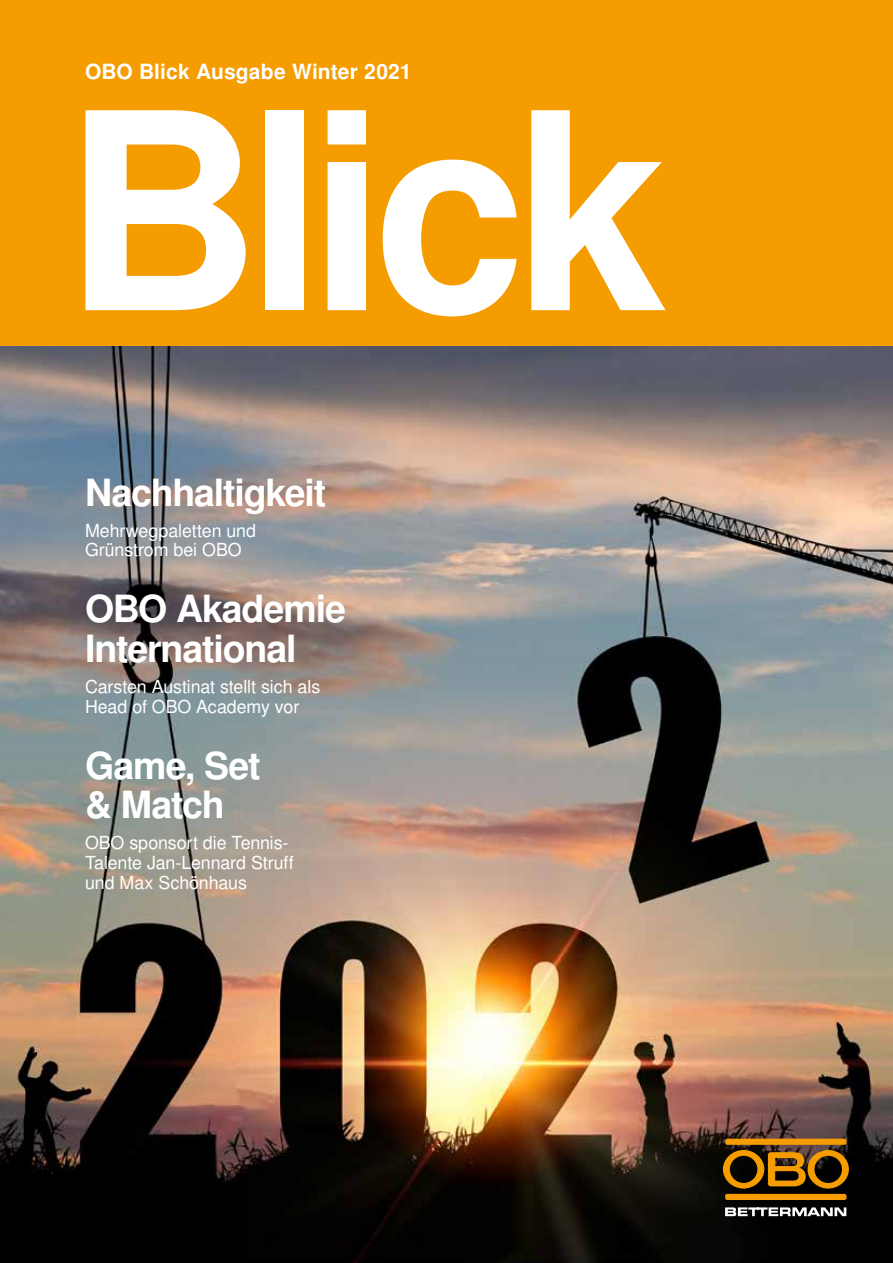
<style>
.page{position:relative;width:893px;height:1263px;background:#fff}
.page>*{position:absolute;margin:0;border:0;box-sizing:border-box;transform-origin:0 0}
.t1{font:700 274.2px "Nimbus San LOT";letter-spacing:-.05em;color:#fff}
.t2{font:700 37.5px/39.6px "Nimbus San LOT";letter-spacing:-.03em;color:#fff}
.t3{font:700 21px "Nimbus San LOT";letter-spacing:.01em;color:#fff}
.t4{font:18px/19.8px "Nimbus San LOT";letter-spacing:-.005em;color:#fff}
</style>
<div class="page">
<img style="left:0;top:346px;width:893px;height:917px">
<div style="left:0;top:0;width:893px;height:346px;background:#f59c00"></div>
<div style="left:725px;top:1194px;width:121px;height:6px;background:#f59c00;border-radius:2px"></div>
<svg style="left:723px;top:1150px;width:126px;height:38px;background:#754b05"></svg>
<div style="left:725px;top:1139px;width:121px;height:6px;background:#f59c00;border-radius:2px"></div>
<svg style="left:725px;top:1207px;width:121px;height:9px"></svg>
<p class="t3" style="left:85px;top:59px;width:328px">OBO Blick Ausgabe Winter 2021</p>
<h1 class="t1" style="left:63px;top:50px;width:606px">Blick</h1>
<h2 class="t2" style="left:85px;top:474px;width:243px">Nachhaltigkeit</h2>
<p class="t4" style="left:85px;top:521px;width:173px">Mehrwegpaletten und<br>Grünstrom bei OBO</p>
<h2 class="t2" style="left:85px;top:591px;width:262px">OBO Akademie<br>International</h2>
<p class="t4" style="left:85px;top:677px;width:237px">Carsten Austinat stellt sich als<br>Head of OBO Academy vor</p>
<h2 class="t2" style="left:85px;top:747px;width:177px">Game, Set &amp; Match</h2>
<p class="t4" style="left:85px;top:833px;width:210px">OBO sponsort die Tennis-<br>Talente Jan-Lennard Struff und Max Schönhaus</p>
</div>
